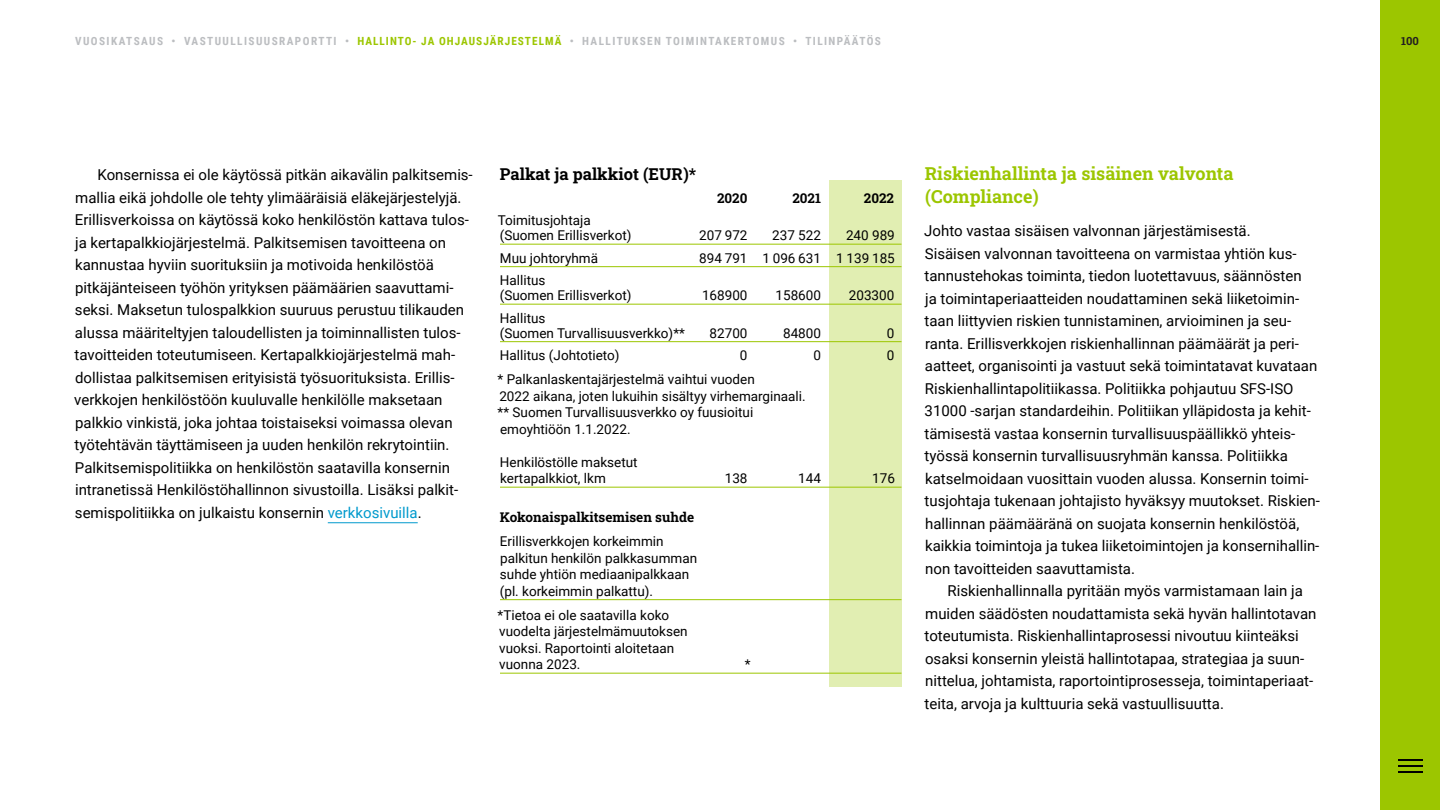
<style>
.page{position:relative;width:1440px;height:810px;background:#fff}
.page>*{position:absolute;margin:0;border:0;box-sizing:border-box;transform-origin:0 0}
.Väliotsikko_2{font:700 18px/22.5px "Roboto Slab";color:#9cc600}
.Boksi_otsikko{font:700 16.5px "Roboto Slab";color:#000}
.Body_2{font:15px/22.5px "Roboto";color:#000}
.Body{font:15px/22.5px "Roboto";color:#000}
.Taulukko_leipis{font:13.5px/16.5px "Roboto";color:#000}
.Body_boksi{font:13.5px/16.5px "Roboto";color:#000}
.Boksi_väliotsikko{font:700 13.5px "Roboto Slab";color:#000}
.t1{font:700 11.25px "Roboto Condensed";letter-spacing:.125em;color:#bbbdc0}
.t2{font:700 11.25px "Roboto Slab";color:#231f20}
.s1{color:#9cc600}
.s2{color:#009acd}
</style>
<div class="page">
<div style="left:829px;top:180px;width:73px;height:506px;background:#e1eeb2"></div>
<hr style="left:328px;top:522px;width:90px;height:1px;background:#009acd">
<hr style="left:500px;top:244px;width:401px;height:1px;background:#9cc600">
<hr style="left:500px;top:266px;width:401px;height:1px;background:#9cc600">
<hr style="left:500px;top:304px;width:401px;height:1px;background:#9cc600">
<hr style="left:500px;top:341px;width:401px;height:1px;background:#9cc600">
<hr style="left:500px;top:487px;width:401px;height:1px;background:#9cc600">
<hr style="left:500px;top:599px;width:401px;height:1px;background:#9cc600">
<hr style="left:500px;top:673px;width:401px;height:1px;background:#9cc600">
<div style="left:1380px;top:0;width:60px;height:810px;background:#9cc600"></div>
<hr style="left:1398px;top:759px;width:24px;height:2px;background:#000">
<hr style="left:1398px;top:765px;width:24px;height:2px;background:#000">
<svg style="left:1398px;top:771px;width:24px;height:1px"></svg>
<p class="t1" style="left:75px;top:34px;width:807px">VUOSIKATSAUS • VASTUULLISUUSRAPORTTI • <span class="s1">HALLINTO- JA OHJAUSJÄRJESTELMÄ</span> • HALLITUKSEN TOIMINTAKERTOMUS • TILINPÄÄTÖS</p>
<p class="t2" style="left:1401px;top:34px;width:19px">100</p>
<p class="Body_2" style="left:74px;top:163px;width:400px;text-indent:23px">Konsernissa ei ole käytössä pitkän aikavälin palkitsemis&shy;mallia eikä johdolle ole tehty ylimääräisiä eläkejärjestelyjä.<br>Erillisverkoissa on käytössä koko henkilöstön kattava tulos&shy;ja kertapalkkiojärjestelmä. Palkitsemisen tavoitteena on kannustaa hyviin suorituksiin ja motivoida henkilöstöä pitkäjänteiseen työhön yrityksen päämäärien saavuttami&shy;seksi. Maksetun tulospalkkion suuruus perustuu tilikauden alussa määriteltyjen taloudellisten ja toiminnallisten tulos&shy;tavoitteiden toteutumiseen. Kertapalkkiojärjestelmä mah&shy;dollistaa palkitsemisen erityisistä työsuorituksista. Erillis&shy;verkkojen henkilöstöön kuuluvalle henkilölle maksetaan palkkio vinkistä, joka johtaa toistaiseksi voimassa olevan työtehtävän täyttämiseen ja uuden henkilön rekrytointiin.<br>Palkitsemispolitiikka on henkilöstön saatavilla konsernin intranetissä Henkilöstöhallinnon sivustoilla. Lisäksi palkit&shy;semispolitiikka on julkaistu konsernin <span class="s2">verkkosivuilla</span>.</p>
<p class="Boksi_otsikko" style="left:500px;top:163px;width:198px">Palkat ja palkkiot (EUR)*</p>
<p class="Boksi_väliotsikko" style="left:717px;top:188px;width:32px">2020</p>
<p class="Boksi_väliotsikko" style="left:792px;top:188px;width:30px">2021</p>
<p class="Boksi_väliotsikko" style="left:864px;top:188px;width:32px">2022</p>
<p class="Taulukko_leipis" style="left:498px;top:212px;width:135px;line-height:15px">Toimitusjohtaja (Suomen Erillisverkot)</p>
<p class="Taulukko_leipis" style="left:699px;top:226px;width:50px">207 972</p>
<p class="Taulukko_leipis" style="left:772px;top:226px;width:50px">237 522</p>
<p class="Taulukko_leipis" style="left:846px;top:226px;width:50px">240 989</p>
<p class="Taulukko_leipis" style="left:500px;top:249px;width:100px">Muu johtoryhmä</p>
<p class="Taulukko_leipis" style="left:699px;top:249px;width:197px">894 791 1 096 631 1 139 185</p>
<p class="Taulukko_leipis" style="left:500px;top:272px;width:133px;line-height:15px">Hallitus<br>(Suomen Erillisverkot)</p>
<p class="Taulukko_leipis" style="left:702px;top:286px;width:47px">168900</p>
<p class="Taulukko_leipis" style="left:776px;top:286px;width:47px">158600</p>
<p class="Taulukko_leipis" style="left:849px;top:286px;width:47px">203300</p>
<p class="Taulukko_leipis" style="left:500px;top:310px;width:187px;line-height:15px">Hallitus<br>(Suomen Turvallisuusverkko)**</p>
<p class="Taulukko_leipis" style="left:710px;top:324px;width:39px">82700</p>
<p class="Taulukko_leipis" style="left:783px;top:324px;width:39px">84800</p>
<p class="Taulukko_leipis" style="left:887px;top:324px;width:9px">0</p>
<p class="Body_boksi" style="left:500px;top:346px;width:121px">Hallitus (Johtotieto)</p>
<p class="Body_boksi" style="left:740px;top:346px;width:9px">0</p>
<p class="Body_boksi" style="left:813px;top:346px;width:9px">0</p>
<p class="Body_boksi" style="left:887px;top:346px;width:9px">0</p>
<p class="Body_boksi" style="left:498px;top:370px;width:308px">* Palkanlaskentajärjestelmä vaihtui vuoden<br>2022 aikana, joten lukuihin sisältyy virhemarginaali.</p>
<p class="Body_boksi" style="left:498px;top:403px;width:257px">** Suomen Turvallisuusverkko oy fuusioitui emoyhtiöön 1.1.2022.</p>
<p class="Taulukko_leipis" style="left:500px;top:453px;width:139px">Henkilöstölle maksetut kertapalkkiot, lkm</p>
<p class="Taulukko_leipis" style="left:725px;top:469px;width:24px">138</p>
<p class="Taulukko_leipis" style="left:798px;top:469px;width:24px">144</p>
<p class="Taulukko_leipis" style="left:872px;top:469px;width:24px">176</p>
<p class="Boksi_väliotsikko" style="left:500px;top:508px;width:196px">Kokonaispalkitsemisen suhde</p>
<p class="Taulukko_leipis" style="left:500px;top:532px;width:199px">Erillisverkkojen korkeimmin palkitun henkilön palkkasumman suhde yhtiön mediaanipalkkaan (pl. korkeimmin palkattu).</p>
<p class="Taulukko_leipis" style="left:498px;top:606px;width:192px">*Tietoa ei ole saatavilla koko vuodelta järjestelmämuutoksen vuoksi. Raportointi aloitetaan vuonna 2023.</p>
<p class="Taulukko_leipis" style="left:745px;top:655px;width:7px">*</p>
<p class="Väliotsikko_2" style="left:925px;top:162px;width:310px">Riskienhallinta ja sisäinen valvonta (Compliance)</p>
<p class="Body" style="left:924px;top:219px;width:397px">Johto vastaa sisäisen valvonnan järjestämisestä.<br>Sisäisen valvonnan tavoitteena on varmistaa yhtiön kus&shy;tannustehokas toiminta, tiedon luotettavuus, säännösten<br>ja toimintaperiaatteiden noudattaminen sekä liiketoimin&shy;taan liittyvien riskien tunnistaminen, arvioiminen ja seu&shy;ranta. Erillisverkkojen riskienhallinnan päämäärät ja peri&shy;aatteet, organisointi ja vastuut sekä toimintatavat kuvataan Riskienhallintapolitiikassa. Politiikka pohjautuu SFS-ISO 31000 -sarjan standardeihin. Politiikan ylläpidosta ja kehit&shy;tämisestä vastaa konsernin turvallisuuspäällikkö yhteis&shy;työssä konsernin turvallisuusryhmän kanssa. Politiikka katselmoidaan vuosittain vuoden alussa. Konsernin toimi&shy;tusjohtaja tukenaan johtajisto hyväksyy muutokset. Riskien&shy;hallinnan päämääränä on suojata konsernin henkilöstöä, kaikkia toimintoja ja tukea liiketoimintojen ja konsernihallin&shy;non tavoitteiden saavuttamista.</p>
<p class="Body_2" style="left:925px;top:579px;width:393px;text-indent:23px">Riskienhallinnalla pyritään myös varmistamaan lain ja muiden säädösten noudattamista sekä hyvän hallintotavan toteutumista. Riskienhallintaprosessi nivoutuu kiinteäksi osaksi konsernin yleistä hallintotapaa, strategiaa ja suun&shy;nittelua, johtamista, raportointiprosesseja, toimintaperiaat&shy;teita, arvoja ja kulttuuria sekä vastuullisuutta.</p>
</div>
